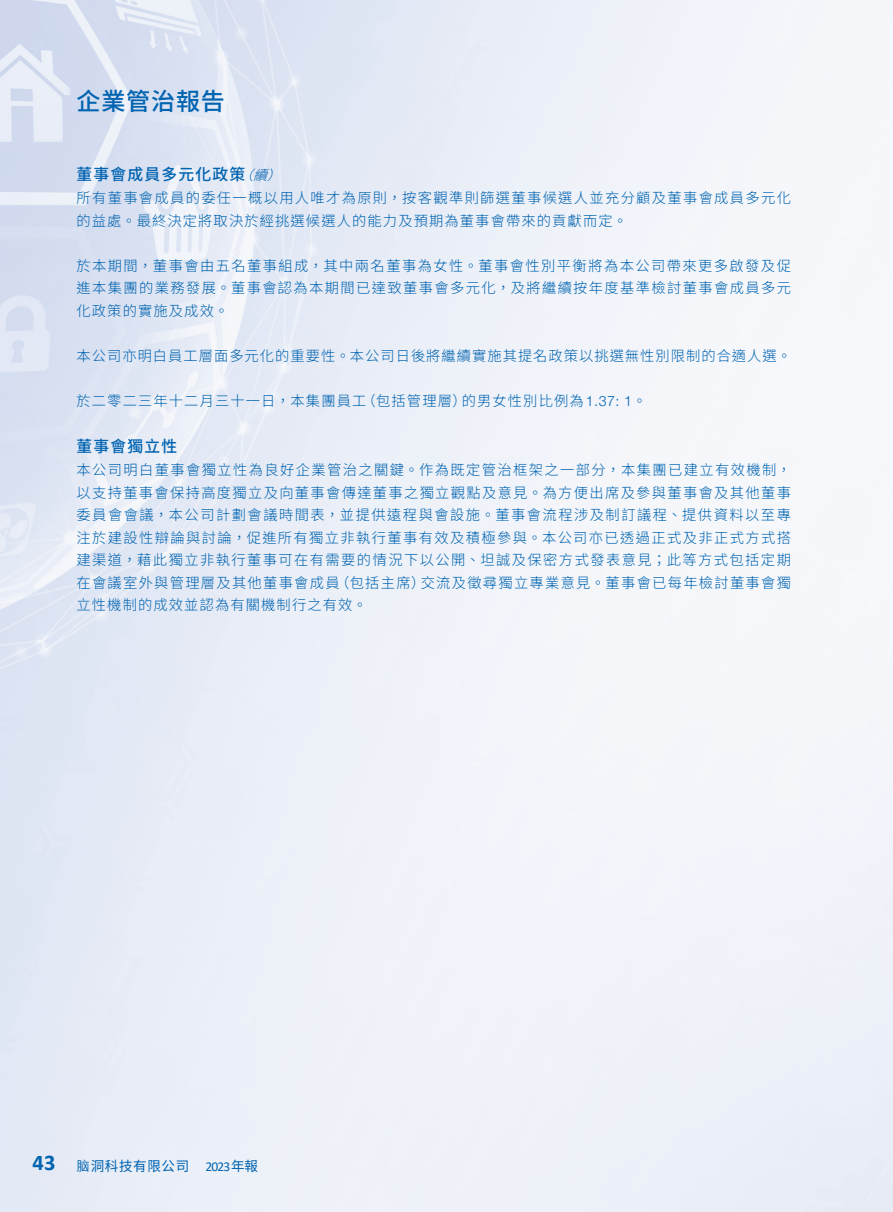
<style>
.page{position:relative;width:893px;height:1212px;background:#fff}
.page>*{position:absolute;margin:0;border:0;box-sizing:border-box;transform-origin:0 0}
.t1{font:500 24px "Noto Sans HK";letter-spacing:.035em;color:#0164b1}
.t2{font:500 15.75px "Noto Sans HK";letter-spacing:.08em;color:#0164b1}
.t3{font:300 14.25px/22.5px "Noto Sans HK";letter-spacing:.09em;color:#0164b1;text-align:justify}
.t4{font:300 14.25px "Noto Sans HK";letter-spacing:.07em;color:#0164b1}
.t5{font:13.5px "Noto Sans HK";letter-spacing:.05em;color:#0164b1}
.s1{font-weight:300;font-style:italic;font-size:13.5px}
.s2{font-family:"Helvetica Neue LT Std"}
.s3{font-family:"Calibri";font-weight:700;font-size:22.5px}
.s4{font-family:"M Hei HKS Medium E Ten B5 H"}
.s5{font-family:"Calibri"}
</style>
<div class="page">
<h1 class="t1" style="left:77px;top:82px;width:150px">企業管治報告</h1>
<p class="t2" style="left:77px;top:161px;width:211px">董事會成員多元化政策<span class="s1">（續）</span></p>
<p class="t3" style="left:77px;top:186px;width:716px">所有董事會成員的委任⼀概以⽤⼈唯才為原則，按客觀準則篩選董事候選⼈並充分顧及董事會成員多元化的益處。最終決定將取決於經挑選候選⼈的能⼒及預期為董事會帶來的貢獻⽽定。</p>
<p class="t3" style="left:77px;top:253px;width:716px">於本期間，董事會由五名董事組成，其中兩名董事為⼥性。董事會性別平衡將為本公司帶來更多啟發及促進本集團的業務發展。董事會認為本期間已達致董事會多元化，及將繼續按年度基準檢討董事會成員多元化政策的實施及成效。</p>
<p class="t4" style="left:77px;top:344px;width:716px">本公司亦明⽩員⼯層⾯多元化的重要性。本公司⽇後將繼續實施其提名政策以挑選無性別限制的合適⼈選。</p>
<p class="t3" style="left:77px;top:388px;width:572px">於⼆零⼆三年⼗⼆⽉三⼗⼀⽇，本集團員⼯（包括管理層）的男⼥性別⽐例為<span class="s2">1.37: 1</span>。</p>
<p class="t2" style="left:77px;top:434px;width:102px">董事會獨⽴性</p>
<p class="t3" style="left:77px;top:458px;width:716px">本公司明⽩董事會獨⽴性為良好企業管治之關鍵。作為既定管治框架之⼀部分，本集團已建⽴有效機制，以⽀持董事會保持⾼度獨⽴及向董事會傳達董事之獨⽴觀點及意⾒。為⽅便出席及參與董事會及其他董事委員會會議，本公司計劃會議時間表，並提供遠程與會設施。董事會流程涉及制訂議程、提供資料以⾄專注於建設性辯論與討論，促進所有獨⽴⾮執⾏董事有效及積極參與。本公司亦已透過正式及⾮正式⽅式搭建渠道，藉此獨⽴⾮執⾏董事可在有需要的情況下以公開、坦誠及保密⽅式發表意⾒；此等⽅式包括定期在會議室外與管理層及其他董事會成員（包括主席）交流及徵尋獨⽴專業意⾒。董事會已每年檢討董事會獨⽴性機制的成效並認為有關機制⾏之有效。</p>
<p class="t5" style="left:32px;top:1155px;width:227px"><span class="s3">43</span> <span class="s4">腦</span>洞科技有限公司 <span class="s5">2023</span>年報</p>
</div>
